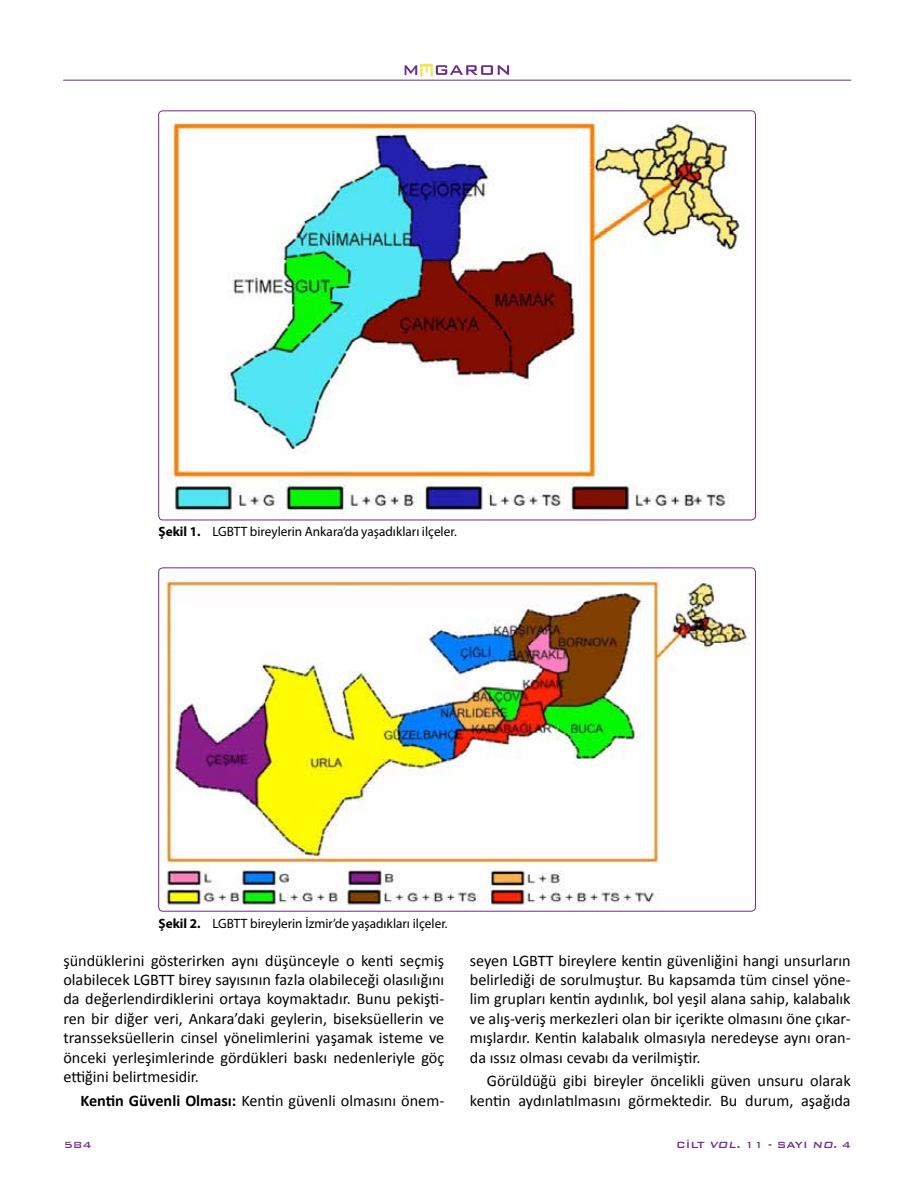
<style>
.page{position:relative;width:915px;height:1191px;background:#fff}
.page>*{position:absolute;margin:0;border:0;box-sizing:border-box;transform-origin:0 0}
.t1{font:16.2px/19.4px "Calibri";color:#000;text-align:justify}
.t2{font:13.5px "Myriad Pro";color:#000}
.t3{font:500 12px "Bank Gothic BT";color:#6f2c91}
.s1{font-weight:700}
.s2{font-style:italic}
</style>
<div class="page">
<svg style="left:404px;top:64px;width:105px;height:13px"></svg>
<hr style="left:63px;top:80px;width:787px;height:1px;background:#6f2c91">
<img style="left:159px;top:111px;width:596px;height:409px">
<img style="left:159px;top:568px;width:596px;height:343px">
<p class="t2" style="left:158px;top:523px;width:300px"><span class="s1">Şekil 1.</span> LGBTT bireylerin Ankara’da yaşadıkları ilçeler.</p>
<p class="t2" style="left:158px;top:914px;width:291px"><span class="s1">Şekil 2.</span> LGBTT bireylerin İzmir’de yaşadıkları ilçeler.</p>
<p class="t1" style="left:63px;top:950px;width:382px">şündüklerini gösterirken aynı düşünceyle o kenti seçmiş olabilecek LGBTT birey sayısının fazla olabileceği olasılığını da değerlendirdiklerini ortaya koymaktadır. Bunu pekişti&shy;ren bir diğer veri, Ankara’daki geylerin, biseksüellerin ve transseksüellerin cinsel yönelimlerini yaşamak isteme ve önceki yerleşimlerinde gördükleri baskı nedenleriyle göç ettiğini belirtmesidir.</p>
<p class="t1" style="left:80px;top:1089px;width:365px"><span class="s1">Kentin Güvenli Olması:</span> Kentin güvenli olmasını önem-</p>
<p class="t1" style="left:469px;top:950px;width:382px">seyen LGBTT bireylere kentin güvenliğini hangi unsurların belirlediği de sorulmuştur. Bu kapsamda tüm cinsel yöne&shy;lim grupları kentin aydınlık, bol yeşil alana sahip, kalabalık ve alış-veriş merkezleri olan bir içerikte olmasını öne çıkar&shy;mışlardır. Kentin kalabalık olmasıyla neredeyse aynı oran&shy;da ıssız olması cevabı da verilmiştir.</p>
<p class="t1" style="left:469px;top:1070px;width:382px;text-align:right">Görüldüğü gibi bireyler öncelikli güven unsuru olarak kentin aydınlatılmasını görmektedir. Bu durum, aşağıda</p>
<p class="t3" style="left:64px;top:1138px;width:29px">584</p>
<p class="t3" style="left:676px;top:1138px;width:176px">CİLT <span class="s2">VOL.</span> 11 - SAYI <span class="s2">NO.</span> 4</p>
</div>
